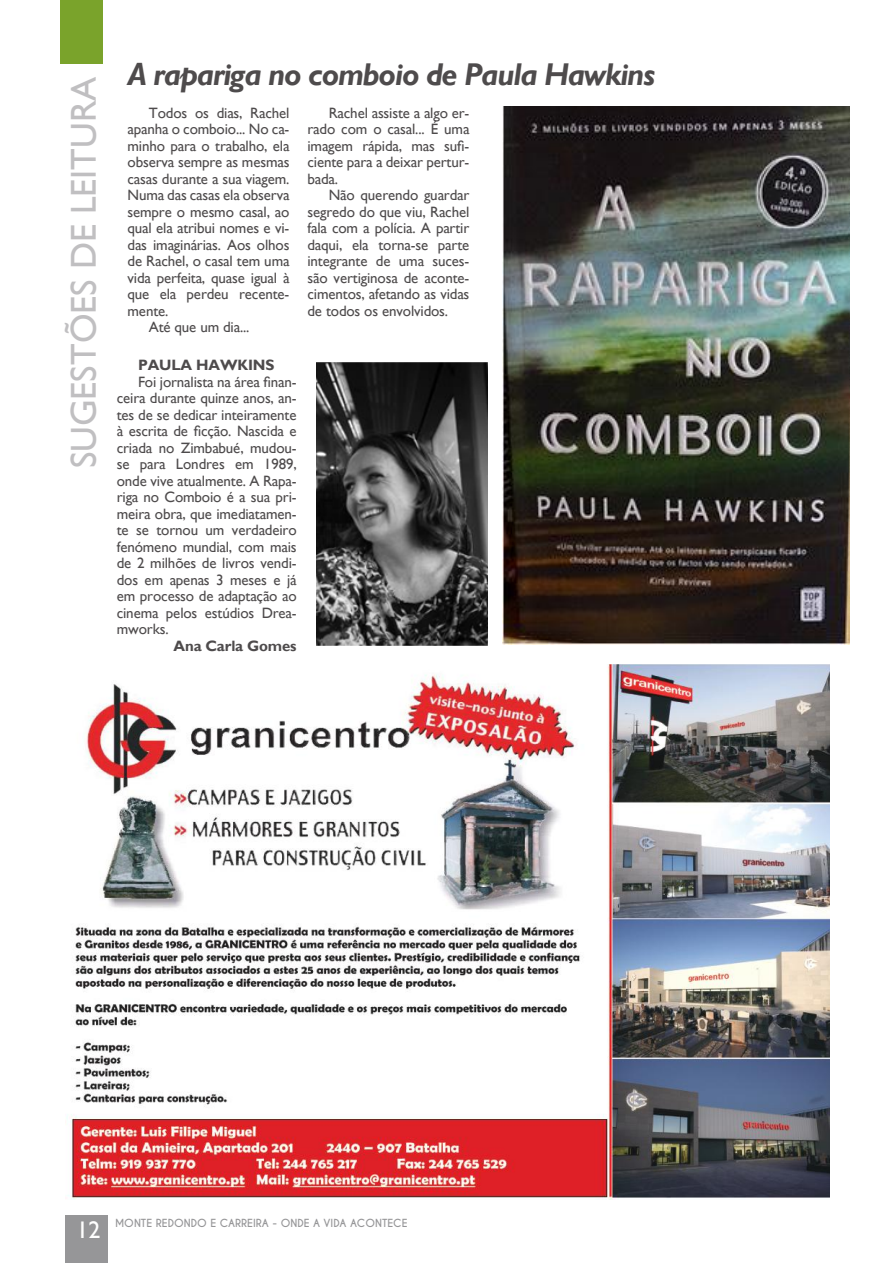
<style>
.page{position:relative;width:893px;height:1263px;background:#fff}
.page>*{position:absolute;margin:0;border:0;box-sizing:border-box;transform-origin:0 0}
.t1{font:36px "Gill Sans";color:#c0bfc1}
.t2{font:italic 700 31.5px "Gill Sans";letter-spacing:-.04em;color:#4e4b4c}
.t3{font:24px "Gill Sans";color:#fff}
.t4{font:15px/16.5px "Gill Sans";letter-spacing:-.01em;color:#4e4b4c;text-align:justify}
.t5{font:700 15px "Gill Sans";letter-spacing:-.01em;color:#4e4b4c}
.t6{font:700 10.5px "Caviar Dreams";color:#969698}
</style>
<div class="page">
<div style="left:65px;top:1215px;width:43px;height:48px;background:#969698"></div>
<div style="left:61px;top:0;width:42px;height:63px;background:#7aa32b"></div>
<img style="left:67px;top:664px;width:762px;height:535px">
<img style="left:502px;top:106px;width:347px;height:538px">
<img style="left:316px;top:362px;width:171px;height:284px">
<h1 class="t1" style="left:63px;top:468px;width:393px;rotate:-90deg">SUGESTÕES DE LEITURA</h1>
<h2 class="t2" style="left:128px;top:56px;width:529px">A rapariga no comboio de Paula Hawkins</h2>
<p class="t4" style="left:149px;top:104px;width:142px">Todos os dias, Rachel</p>
<p class="t4" style="left:128px;top:121px;width:163px">apanha o comboio... No ca-</p>
<p class="t4" style="left:128px;top:137px;width:163px">minho para o trabalho, ela</p>
<p class="t4" style="left:128px;top:154px;width:163px">observa sempre as mesmas</p>
<p class="t4" style="left:128px;top:170px;width:163px">casas durante a sua viagem.</p>
<p class="t4" style="left:128px;top:187px;width:163px">Numa das casas ela observa</p>
<p class="t4" style="left:128px;top:203px;width:163px">sempre o mesmo casal, ao</p>
<p class="t4" style="left:128px;top:220px;width:163px">qual ela atribui nomes e vi-</p>
<p class="t4" style="left:128px;top:236px;width:163px">das imaginárias. Aos olhos</p>
<p class="t4" style="left:128px;top:253px;width:163px">de Rachel, o casal tem uma</p>
<p class="t4" style="left:128px;top:269px;width:163px">vida perfeita, quase igual à</p>
<p class="t4" style="left:128px;top:286px;width:163px">que ela perdeu recente-</p>
<p class="t4" style="left:128px;top:302px;width:42px">mente.</p>
<p class="t4" style="left:149px;top:319px;width:102px">Até que um dia...</p>
<p class="t4" style="left:307px;top:104px;width:163px;text-indent:21px">Rachel assiste a algo er&shy;rado com o casal... É uma imagem rápida, mas sufi&shy;ciente para a deixar pertur&shy;bada.</p>
<p class="t4" style="left:307px;top:187px;width:163px;text-indent:21px">Não querendo guardar segredo do que viu, Rachel fala com a polícia. A partir daqui, ela torna-se parte integrante de uma suces&shy;são vertiginosa de aconte&shy;cimentos, afetando as vidas de todos os envolvidos.</p>
<p class="t5" style="left:138px;top:356px;width:138px">PAULA HAWKINS</p>
<p class="t4" style="left:117px;top:373px;width:181px;text-indent:21px">Foi jornalista na área finan&shy;ceira durante quinze anos, an&shy;tes de se dedicar inteiramente à escrita de ficção. Nascida e criada no Zimbabué, mudou&shy;se para Londres em 1989, onde vive atualmente. A Rapa&shy;riga no Comboio é a sua pri&shy;meira obra, que imediatamen&shy;te se tornou um verdadeiro fenómeno mundial, com mais de 2 milhões de livros vendi&shy;dos em apenas 3 meses e já em processo de adaptação ao cinema pelos estúdios Drea&shy;mworks.</p>
<p class="t5" style="left:174px;top:637px;width:125px">Ana Carla Gomes</p>
<h3 class="t3" style="left:76px;top:1216px;width:25px">12</h3>
<p class="t6" style="left:115px;top:1216px;width:294px">MONTE REDONDO E CARREIRA - ONDE A VIDA ACONTECE</p>
</div>
